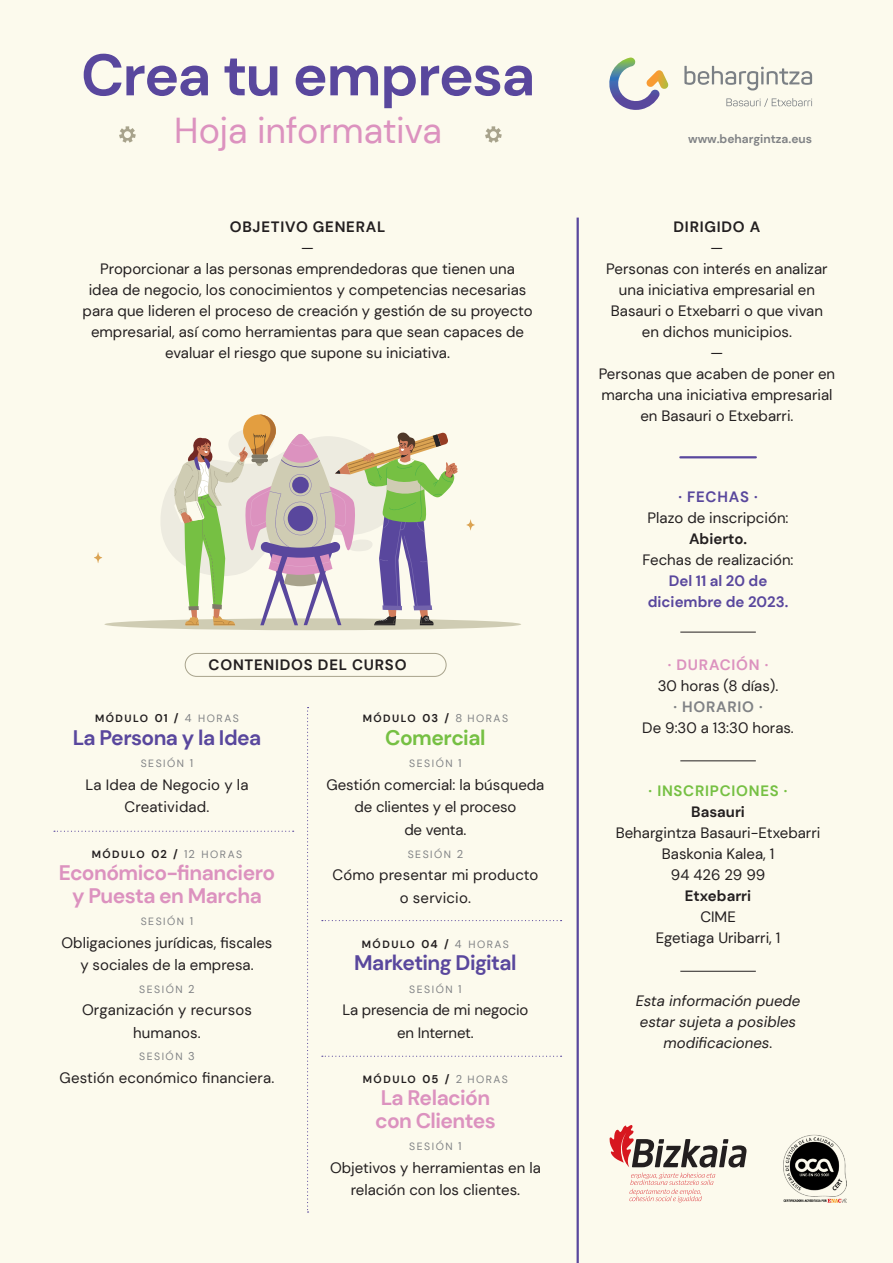
<style>
.page{position:relative;width:893px;height:1263px;background:#fcfaed}
.page>*{position:absolute;margin:0;border:0;box-sizing:border-box;transform-origin:0 0}
.t1{font:700 58.5px "DM Sans";letter-spacing:-.025em;color:#59479d}
.t2{font:36px "DM Sans";letter-spacing:-.005em;color:#dc92bf}
.t3{font:700 21px "DM Sans";letter-spacing:-.025em;color:#dc92bf}
.t4{font:700 21px "DM Sans";letter-spacing:-.025em;color:#59479d}
.t5{font:700 21px "DM Sans";letter-spacing:-.025em;color:#76c043}
.t6{font:15px/21px "DM Sans";color:#231f20;text-align:center}
.t7{font:italic 15px "DM Sans";color:#231f20}
.t8{font:700 15px "DM Sans";letter-spacing:.05em;color:#231f20}
.t9{font:700 15px "DM Sans";color:#59479d}
.t10{font:700 15px "DM Sans";color:#231f20}
.t11{font:700 15px "DM Sans";letter-spacing:.05em;color:#76c043}
.t12{font:700 15px "DM Sans";letter-spacing:.05em;color:#dc92bf}
.t13{font:700 15px "DM Sans";letter-spacing:.05em;color:#808285}
.t14{font:700 12px "DM Sans";color:#808285}
.t15{font:700 10.5px "DM Sans";letter-spacing:.145em;color:#231f20}
.t16{font:10.5px "DM Sans";letter-spacing:.145em;color:#808285}
.s1{font-size:11.25px}
.s2{font-weight:400;font-size:11.25px;color:#808285}
.s3{font-weight:400;color:#808285}
</style>
<div class="page">
<svg style="left:726px;top:98px;width:86px;height:9px"></svg>
<svg style="left:684px;top:66px;width:128px;height:24px"></svg>
<svg style="left:609px;top:58px;width:59px;height:52px"></svg>
<img style="left:784px;top:1135px;width:62px;height:68px">
<svg style="left:119px;top:126px;width:17px;height:17px"></svg>
<svg style="left:485px;top:126px;width:17px;height:17px"></svg>
<div style="left:104px;top:618px;width:417px;height:12px;background:#cfccb3;border-radius:50%"></div>
<svg style="left:94px;top:552px;width:8px;height:11px"></svg>
<svg style="left:466px;top:519px;width:9px;height:11px"></svg>
<svg style="left:156px;top:414px;width:302px;height:211px"></svg>
<hr style="left:577px;top:218px;width:2px;height:1045px;background:#59479d">
<hr style="left:680px;top:632px;width:76px;height:1px;background:#231f20">
<svg style="left:54px;top:831px;width:240px;height:1px"></svg>
<svg style="left:322px;top:920px;width:240px;height:1px"></svg>
<svg style="left:322px;top:1056px;width:240px;height:1px"></svg>
<svg style="left:307px;top:707px;width:2px;height:505px"></svg>
<div style="left:185px;top:653px;width:261px;height:24px;border:1px solid #a8a38c;border-radius:11px"></div>
<hr style="left:680px;top:456px;width:76px;height:2px;background:#59479d">
<hr style="left:680px;top:761px;width:76px;height:1px;background:#231f20">
<hr style="left:680px;top:971px;width:76px;height:1px;background:#231f20">
<svg style="left:609px;top:1125px;width:137px;height:77px"></svg>
<p class="t1" style="left:81px;top:38px;width:456px">Crea tu empresa</p>
<p class="t2" style="left:174px;top:109px;width:269px">Hoja informativa</p>
<p class="t8" style="left:230px;top:218px;width:157px">OBJETIVO GENERAL</p>
<p class="t6" style="left:301px;top:238px;width:14px">—</p>
<p class="t6" style="left:100px;top:259px;width:416px">Proporcionar a las personas emprendedoras que tienen una</p>
<p class="t6" style="left:89px;top:280px;width:439px">idea de negocio, los conocimientos y competencias necesarias</p>
<p class="t6" style="left:83px;top:301px;width:451px">para que lideren el proceso de creación y gestión de su proyecto</p>
<p class="t6" style="left:91px;top:322px;width:435px">empresarial, así como herramientas para que sean capaces de</p>
<p class="t6" style="left:165px;top:343px;width:286px">evaluar el riesgo que supone su iniciativa.</p>
<p class="t8" style="left:209px;top:655px;width:199px">CONTENIDOS DEL CURSO</p>
<p class="t15" style="left:95px;top:712px;width:145px">MÓDULO <span class="s1">01 /</span> <span class="s2">4</span> <span class="s3">HORAS</span></p>
<p class="t4" style="left:73px;top:724px;width:190px">La Persona y la Idea</p>
<p class="t16" style="left:141px;top:757px;width:54px">SESIÓN <span class="s1">1</span></p>
<p class="t6" style="left:85px;top:774px;width:165px">La Idea de Negocio y la</p>
<p class="t6" style="left:125px;top:797px;width:86px">Creatividad.</p>
<p class="t15" style="left:92px;top:847px;width:152px">MÓDULO <span class="s1">02 /</span> <span class="s2">12</span> <span class="s3">HORAS</span></p>
<p class="t3" style="left:59px;top:859px;width:218px">Económico-financiero</p>
<p class="t3" style="left:72px;top:882px;width:191px">y Puesta en Marcha</p>
<p class="t16" style="left:141px;top:915px;width:54px">SESIÓN <span class="s1">1</span></p>
<p class="t6" style="left:61px;top:932px;width:212px">Obligaciones jurídicas, fiscales</p>
<p class="t6" style="left:80px;top:954px;width:175px">y sociales de la empresa.</p>
<p class="t16" style="left:139px;top:982px;width:57px">SESIÓN <span class="s1">2</span></p>
<p class="t6" style="left:82px;top:999px;width:171px">Organización y recursos</p>
<p class="t6" style="left:133px;top:1022px;width:69px">humanos.</p>
<p class="t16" style="left:139px;top:1050px;width:57px">SESIÓN <span class="s1">3</span></p>
<p class="t6" style="left:60px;top:1067px;width:216px">Gestión económico financiera.</p>
<p class="t15" style="left:363px;top:712px;width:147px">MÓDULO <span class="s1">03 /</span> <span class="s2">8</span> <span class="s3">HORAS</span></p>
<p class="t5" style="left:385px;top:724px;width:102px">Comercial</p>
<p class="t16" style="left:409px;top:757px;width:54px">SESIÓN <span class="s1">1</span></p>
<p class="t6" style="left:326px;top:774px;width:219px">Gestión comercial: la búsqueda</p>
<p class="t6" style="left:355px;top:797px;width:163px">de clientes y el proceso</p>
<p class="t6" style="left:404px;top:819px;width:64px">de venta.</p>
<p class="t16" style="left:408px;top:847px;width:57px">SESIÓN <span class="s1">2</span></p>
<p class="t6" style="left:332px;top:864px;width:208px">Cómo presentar mi producto</p>
<p class="t6" style="left:400px;top:887px;width:73px">o servicio.</p>
<p class="t15" style="left:362px;top:937px;width:149px">MÓDULO <span class="s1">04 /</span> <span class="s2">4</span> <span class="s3">HORAS</span></p>
<p class="t4" style="left:354px;top:949px;width:164px">Marketing Digital</p>
<p class="t16" style="left:409px;top:982px;width:54px">SESIÓN <span class="s1">1</span></p>
<p class="t6" style="left:342px;top:999px;width:188px">La presencia de mi negocio</p>
<p class="t6" style="left:397px;top:1022px;width:78px">en Internet.</p>
<p class="t15" style="left:363px;top:1072px;width:147px">MÓDULO <span class="s1">05 /</span> <span class="s2">2</span> <span class="s3">HORAS</span></p>
<p class="t3" style="left:381px;top:1084px;width:111px">La Relación</p>
<p class="t3" style="left:375px;top:1107px;width:122px">con Clientes</p>
<p class="t16" style="left:409px;top:1140px;width:54px">SESIÓN <span class="s1">1</span></p>
<p class="t6" style="left:330px;top:1156px;width:212px;line-height:22.5px">Objetivos y herramientas en la relación con los clientes.</p>
<p class="t14" style="left:688px;top:132px;width:126px">www.behargintza.eus</p>
<p class="t8" style="left:673px;top:218px;width:88px">DIRIGIDO A</p>
<p class="t6" style="left:711px;top:238px;width:14px">—</p>
<p class="t6" style="left:606px;top:259px;width:223px">Personas con interés en analizar una iniciativa empresarial en</p>
<p class="t6" style="left:611px;top:301px;width:214px">Basauri o Etxebarri o que vivan</p>
<p class="t6" style="left:642px;top:322px;width:152px">en dichos municipios.</p>
<p class="t6" style="left:711px;top:343px;width:14px">—</p>
<p class="t6" style="left:599px;top:364px;width:238px">Personas que acaben de poner en marcha una iniciativa empresarial en Basauri o Etxebarri.</p>
<p class="t9" style="left:678px;top:487px;width:81px">· FECHAS ·</p>
<p class="t6" style="left:648px;top:507px;width:142px">Plazo de inscripción:</p>
<p class="t10" style="left:689px;top:529px;width:60px">Abierto.</p>
<p class="t6" style="left:642px;top:549px;width:153px">Fechas de realización:</p>
<p class="t9" style="left:669px;top:571px;width:100px">Del 11 al 20 de</p>
<p class="t9" style="left:648px;top:592px;width:142px">diciembre de 2023.</p>
<p class="t12" style="left:668px;top:655px;width:102px">· DURACIÓN ·</p>
<p class="t6" style="left:658px;top:675px;width:122px">30 horas (8 días).</p>
<p class="t13" style="left:673px;top:697px;width:91px">· HORARIO ·</p>
<p class="t6" style="left:642px;top:717px;width:153px">De 9:30 a 13:30 horas.</p>
<p class="t11" style="left:649px;top:781px;width:140px">· INSCRIPCIONES ·</p>
<p class="t10" style="left:691px;top:802px;width:55px">Basauri</p>
<p class="t6" style="left:616px;top:822px;width:206px">Behargintza Basauri-Etxebarri</p>
<p class="t6" style="left:662px;top:843px;width:114px">Baskonia Kalea, 1</p>
<p class="t6" style="left:671px;top:864px;width:96px">94 426 29 99</p>
<p class="t10" style="left:685px;top:886px;width:68px">Etxebarri</p>
<p class="t6" style="left:700px;top:906px;width:37px">CIME</p>
<p class="t6" style="left:656px;top:927px;width:126px">Egetiaga Uribarri, 1</p>
<p class="t7" style="left:636px;top:991px;width:166px">Esta información puede</p>
<p class="t7" style="left:640px;top:1012px;width:158px">estar sujeta a posibles</p>
<p class="t7" style="left:664px;top:1033px;width:111px">modificaciones.</p>
</div>
